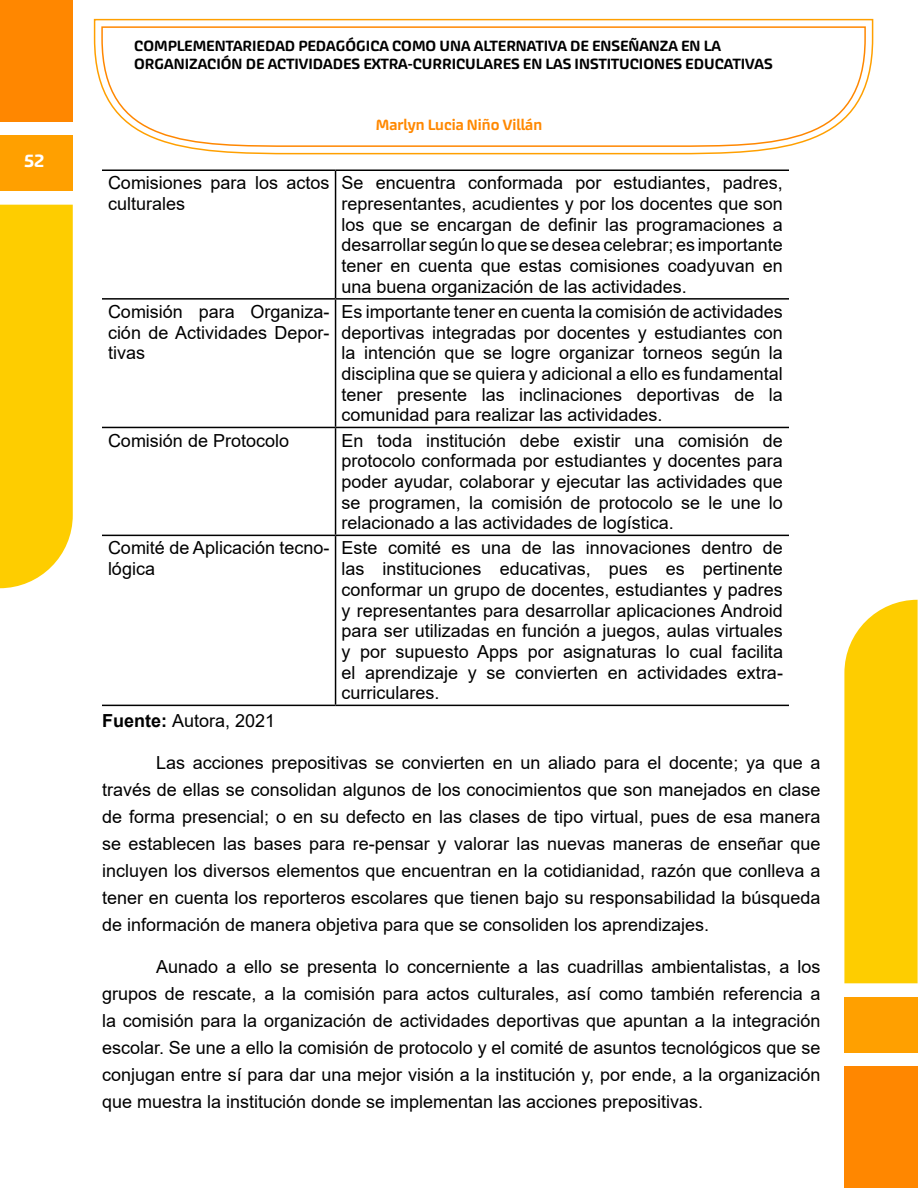
<style>
.page{position:relative;width:918px;height:1188px;background:#fff}
.page>*{position:absolute;margin:0;border:0;box-sizing:border-box;transform-origin:0 0}
.t1{font:18px/20.7px "Arial";color:#000;text-align:justify}
.t2{font:500 18px "Akceler Aalt";color:#fff}
.t3{font:500 15px/18px "Akceler Aalt";color:#000}
.t4{font:500 15px "Akceler Aalt";color:#f80}
.s1{font-weight:700}
</style>
<div class="page">
<div style="left:0;top:0;width:73px;height:122px;background:#ff8700"></div>
<div style="left:0;top:135px;width:73px;height:56px;background:#ffa000"></div>
<div style="left:0;top:205px;width:73px;height:383px;background:#fecd00"></div>
<div style="left:844px;top:1066px;width:74px;height:122px;background:#ff8700"></div>
<div style="left:844px;top:997px;width:74px;height:56px;background:#ffa000"></div>
<div style="left:844px;top:600px;width:74px;height:383px;background:#fecd00"></div>
<svg style="left:93px;top:18px;width:781px;height:137px"></svg>
<svg style="left:101px;top:26px;width:766px;height:122px"></svg>
<hr style="left:102px;top:170px;width:234px;height:1px;background:#000">
<hr style="left:336px;top:170px;width:453px;height:1px;background:#000">
<hr style="left:335px;top:171px;width:1px;height:127px;background:#000">
<hr style="left:102px;top:298px;width:234px;height:2px;background:#000">
<hr style="left:336px;top:298px;width:453px;height:2px;background:#000">
<hr style="left:335px;top:300px;width:1px;height:127px;background:#000">
<hr style="left:102px;top:427px;width:234px;height:1px;background:#000">
<hr style="left:336px;top:427px;width:453px;height:1px;background:#000">
<hr style="left:335px;top:428px;width:1px;height:107px;background:#000">
<hr style="left:102px;top:535px;width:234px;height:1px;background:#000">
<hr style="left:336px;top:535px;width:453px;height:1px;background:#000">
<hr style="left:335px;top:536px;width:1px;height:169px;background:#000">
<hr style="left:102px;top:705px;width:234px;height:1px;background:#000">
<hr style="left:336px;top:705px;width:453px;height:1px;background:#000">
<p class="t2" style="left:24px;top:147px;width:22px">52</p>
<p class="t3" style="left:134px;top:36px;width:640px">COMPLEMENTARIEDAD PEDAGÓGICA COMO UNA ALTERNATIVA DE ENSEÑANZA EN LA<br>ORGANIZACIÓN DE ACTIVIDADES EXTRA-CURRICULARES EN LAS INSTITUCIONES EDUCATIVAS</p>
<p class="t4" style="left:376px;top:114px;width:168px">Marlyn Lucia Niño Villán</p>
<p class="t1" style="left:108px;top:173px;width:223px">Comisiones para los actos culturales</p>
<p class="t1" style="left:342px;top:173px;width:443px">Se encuentra conformada por estudiantes, padres, representantes, acudientes y por los docentes que son los que se encargan de definir las programaciones a desarrollar según lo que se desea celebrar; es importante tener en cuenta que estas comisiones coadyuvan en una buena organización de las actividades.</p>
<p class="t1" style="left:108px;top:301px;width:223px">Comisión para Organiza&shy;ción de Actividades Depor&shy;tivas</p>
<p class="t1" style="left:342px;top:301px;width:443px">Es importante tener en cuenta la comisión de actividades deportivas integradas por docentes y estudiantes con la intención que se logre organizar torneos según la disciplina que se quiera y adicional a ello es fundamental tener presente las inclinaciones deportivas de la comunidad para realizar las actividades.</p>
<p class="t1" style="left:108px;top:430px;width:183px">Comisión de Protocolo</p>
<p class="t1" style="left:342px;top:430px;width:443px">En toda institución debe existir una comisión de protocolo conformada por estudiantes y docentes para poder ayudar, colaborar y ejecutar las actividades que se programen, la comisión de protocolo se le une lo relacionado a las actividades de logística.</p>
<p class="t1" style="left:108px;top:538px;width:223px">Comité de Aplicación tecno&shy;lógica</p>
<p class="t1" style="left:342px;top:538px;width:443px">Este comité es una de las innovaciones dentro de las instituciones educativas, pues es pertinente conformar un grupo de docentes, estudiantes y padres y representantes para desarrollar aplicaciones Android para ser utilizadas en función a juegos, aulas virtuales y por supuesto Apps por asignaturas lo cual facilita el aprendizaje y se convierten en actividades extra&shy;curriculares.</p>
<p class="t1" style="left:102px;top:710px;width:175px"><span class="s1">Fuente:</span> Autora, 2021</p>
<p class="t1" style="left:102px;top:749px;width:720px;line-height:27px;text-indent:54px">Las acciones prepositivas se convierten en un aliado para el docente; ya que a través de ellas se consolidan algunos de los conocimientos que son manejados en clase de forma presencial; o en su defecto en las clases de tipo virtual, pues de esa manera se establecen las bases para re-pensar y valorar las nuevas maneras de enseñar que incluyen los diversos elementos que encuentran en la cotidianidad, razón que conlleva a tener en cuenta los reporteros escolares que tienen bajo su responsabilidad la búsqueda de información de manera objetiva para que se consoliden los aprendizajes.</p>
<p class="t1" style="left:102px;top:953px;width:720px;line-height:27px;text-indent:54px">Aunado a ello se presenta lo concerniente a las cuadrillas ambientalistas, a los grupos de rescate, a la comisión para actos culturales, así como también referencia a la comisión para la organización de actividades deportivas que apuntan a la integración escolar. Se une a ello la comisión de protocolo y el comité de asuntos tecnológicos que se conjugan entre sí para dar una mejor visión a la institución y, por ende, a la organización que muestra la institución donde se implementan las acciones prepositivas.</p>
</div>
